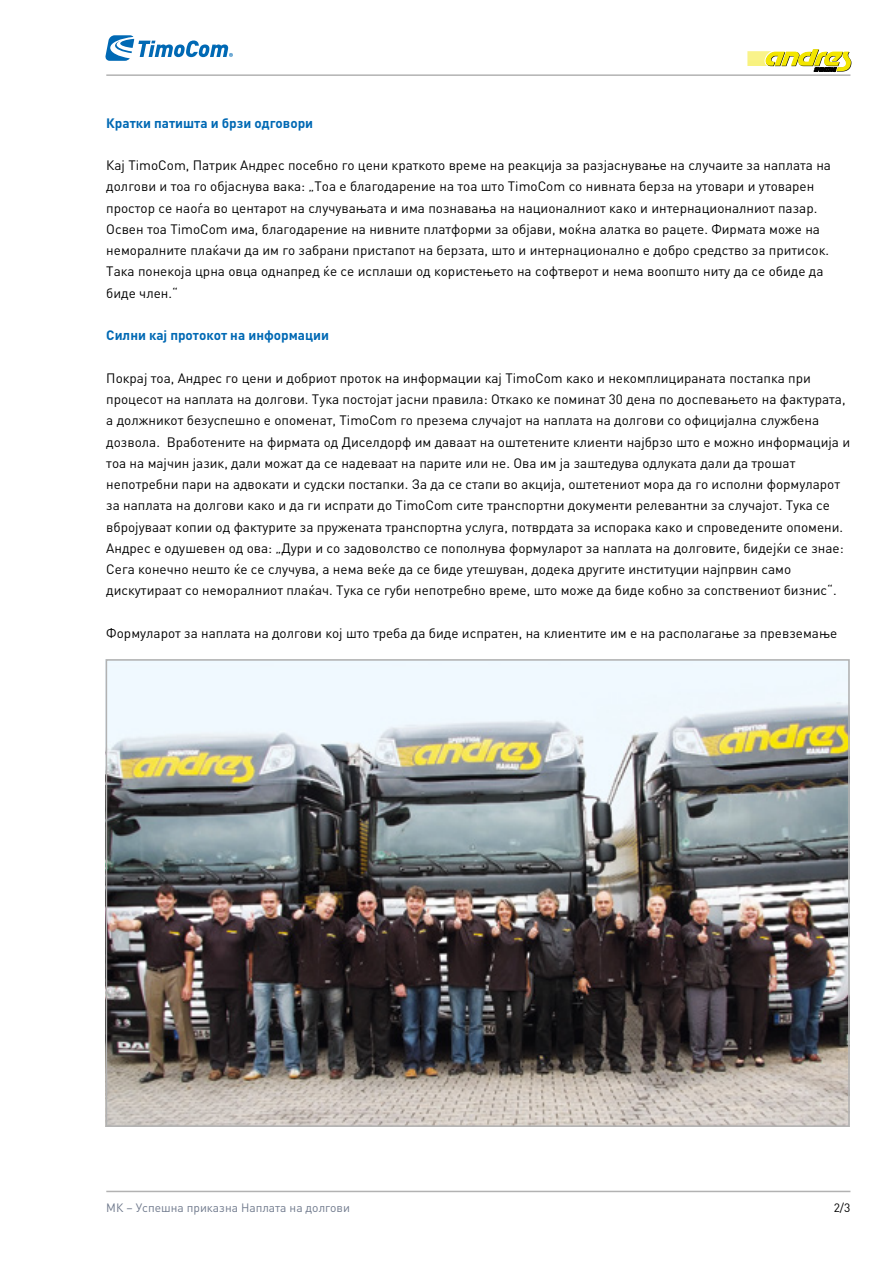
<style>
.page{position:relative;width:893px;height:1263px;background:#fff}
.page>*{position:absolute;margin:0;border:0;box-sizing:border-box;transform-origin:0 0}
.Fließtext_A4{font:13.5px/21.3px "DIN Pro";color:#000}
.Fließtext_A4-2{font:700 13.5px "DIN Pro";color:#0069b4}
.Basis{font:12px "DIN Pro";color:#707a8d}
.Rechtsbündig{font:12px "DIN Pro";color:#000}
</style>
<div class="page">
<hr style="left:106px;top:74px;width:744px;height:2px;background:#b2b2b2">
<hr style="left:106px;top:1191px;width:744px;height:1px;background:#b2b2b2">
<svg style="left:105px;top:35px;width:128px;height:26px"></svg>
<svg style="left:747px;top:49px;width:104px;height:23px"></svg>
<img style="left:109px;top:662px;width:738px;height:462px">
<div style="left:106px;top:659px;width:744px;height:468px;border:2px solid #b2b2b2"></div>
<p class="Fließtext_A4-2" style="left:106px;top:111px;width:208px">Кратки патишта и брзи одговори</p>
<p class="Fließtext_A4" style="left:106px;top:153px;width:726px">Кај TimoCom, Патрик Андрес посебно го цени краткото време на реакција за разјаснување на случаите за наплата на долгови и тоа го објаснува вака: „Тоа е благодарение на тоа што TimoCom со нивната берза на утовари и утоварен простор се наоѓа во центарот на случувањата и има познавања на националниот како и интернационалниот пазар.<br>Освен тоа TimoCom има, благодарение на нивните платформи за објави, моќна алатка во рацете. Фирмата може на неморалните плаќачи да им го забрани пристапот на берзата, што и интернационално е добро средство за притисок.<br>Така понекоја црна овца однапред ќе се исплаши од користењето на софтверот и нема воопшто ниту да се обиде да биде член.“</p>
<p class="Fließtext_A4-2" style="left:106px;top:324px;width:224px">Силни кај протокот на информации</p>
<p class="Fließtext_A4" style="left:106px;top:366px;width:745px">Покрај тоа, Андрес го цени и добриот проток на информации кај TimoCom како и некомплицираната постапка при процесот на наплата на долгови. Тука постојат јасни правила: Откако ке поминат 30 дена по доспевањето на фактурата, а должникот безуспешно е опоменат, TimoCom го презема случајот на наплата на долгови со официјална службена дозвола. Вработените на фирмата од Диселдорф им даваат на оштетените клиенти најбрзо што е можно информација и тоа на мајчин јазик, дали можат да се надеваат на парите или не. Ова им ја заштедува одлуката дали да трошат непотребни пари на адвокати и судски постапки. За да се стапи во акција, оштетениот мора да го исполни формуларот за наплата на долгови како и да ги испрати до TimoCom сите транспортни документи релевантни за случајот. Тука се вбројуваат копии од фактурите за пружената транспортна услуга, потврдата за испорака како и спроведените опомени.<br>Андрес е одушевен од ова: „Дури и со задоволство се пополнува формуларот за наплата на долговите, бидејќи се знае:<br>Сега конечно нешто ќе се случува, а нема веќе да се биде утешуван, додека другите институции најпрвин само дискутираат со неморалниот плаќач. Тука се губи непотребно време, што може да биде кобно за сопствениот бизнис“.</p>
<p class="Fließtext_A4" style="left:106px;top:621px;width:732px">Формуларот за наплата на долгови кој што треба да биде испратен, на клиентите им е на располагање за превземање</p>
<p class="Basis" style="left:106px;top:1198px;width:245px">МК – Успешна приказна Наплата на долгови</p>
<p class="Rechtsbündig" style="left:834px;top:1198px;width:18px">2/3</p>
</div>
